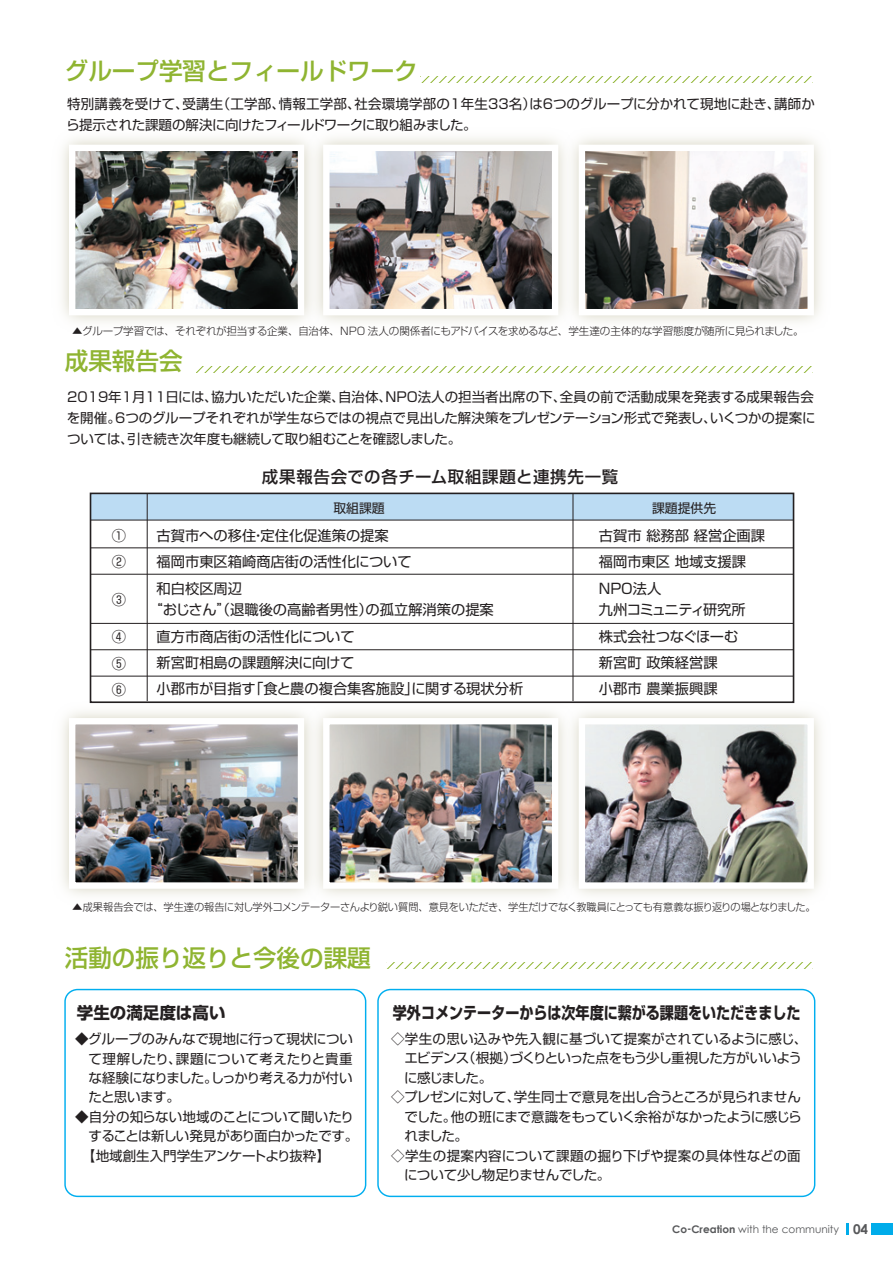
<style>
.page{position:relative;width:893px;height:1263px;background:#fff}
.page>*{position:absolute;margin:0;border:0;box-sizing:border-box;transform-origin:0 0}
.t1{font:500 24px "Shin Go Pro";color:#8fb431}
.t2{font:700 16.5px "Shin Go Pro";color:#231f20;scale:.85 1}
.t3{font:700 16.5px "Shin Go Pro";color:#231f20}
.t4{font:500 16.35px "Shin Go Pro";letter-spacing:.045em;color:#231f20}
.t5{font:14.25px/26.4px "Shin Go Pro";color:#231f20}
.t6{font:13.5px/21px "Shin Go Pro";letter-spacing:-.01em;color:#231f20}
.t7{font:13.5px "Shin Go Pro";letter-spacing:-.055em;color:#231f20}
.t8{font:13.5px "Shin Go Pro";letter-spacing:-.04em;color:#231f20}
.t9{font:13.5px "Shin Go Pro";letter-spacing:.01em;color:#231f20}
.t10{font:13.5px "Shin Go Pro";letter-spacing:-.03em;color:#231f20}
.t11{font:13.5px "Shin Go Pro";letter-spacing:.03em;color:#231f20}
.t12{font:13.5px "Shin Go Pro";letter-spacing:-.045em;color:#231f20}
.t13{font:12.9px "Shin Go Pro";color:#231f20}
.t14{font:300 10.5px "Shin Go Pro";letter-spacing:-.03em;color:#231f20}
.t15{font:10.5px "Century Gothic";color:#57585a}
.s1{font-weight:700}
.s2{font-weight:700;font-size:13.5px}
</style>
<div class="page">
<div style="left:872px;top:1223px;width:21px;height:11px;background:#00acea"></div>
<svg style="left:847px;top:1223px;width:2px;height:11px"></svg>
<div style="left:64px;top:989px;width:302px;height:208px;border:1px solid #00aeef;border-radius:12px"></div>
<div style="left:377px;top:989px;width:438px;height:208px;border:1px solid #00aeef;border-radius:12px"></div>
<img style="left:610px;top:138px;width:211px;height:229px">
<img style="left:62px;top:138px;width:208px;height:229px">
<img style="left:270px;top:138px;width:340px;height:229px">
<div style="left:90px;top:493px;width:703px;height:27px;background:#bcdcf3"></div>
<img style="left:76px;top:152px;width:221px;height:156px">
<div style="left:69px;top:145px;width:235px;height:170px;border:6px solid #fff"></div>
<img style="left:330px;top:152px;width:221px;height:156px">
<div style="left:323px;top:145px;width:235px;height:170px;border:6px solid #fff"></div>
<img style="left:586px;top:152px;width:221px;height:156px">
<div style="left:579px;top:145px;width:235px;height:170px;border:6px solid #fff"></div>
<img style="left:270px;top:665px;width:340px;height:235px">
<img style="left:76px;top:725px;width:221px;height:157px">
<div style="left:69px;top:718px;width:235px;height:171px;border:6px solid #fff"></div>
<img style="left:330px;top:725px;width:221px;height:157px">
<div style="left:323px;top:718px;width:235px;height:171px;border:6px solid #fff"></div>
<img style="left:586px;top:725px;width:221px;height:157px">
<div style="left:579px;top:718px;width:235px;height:171px;border:6px solid #fff"></div>
<div style="left:90px;top:493px;width:704px;height:210px;border:2px solid #231f20"></div>
<hr style="left:147px;top:494px;width:1px;height:207px;background:#231f20">
<hr style="left:573px;top:494px;width:1px;height:207px;background:#231f20">
<hr style="left:90px;top:520px;width:703px;height:1px;background:#231f20">
<hr style="left:90px;top:649px;width:703px;height:1px;background:#231f20">
<hr style="left:90px;top:623px;width:703px;height:1px;background:#231f20">
<hr style="left:90px;top:676px;width:703px;height:1px;background:#231f20">
<hr style="left:90px;top:574px;width:703px;height:1px;background:#231f20">
<hr style="left:90px;top:548px;width:703px;height:1px;background:#231f20">
<svg style="left:421px;top:77px;width:390px;height:6px"></svg>
<svg style="left:197px;top:367px;width:614px;height:6px"></svg>
<svg style="left:387px;top:963px;width:424px;height:6px"></svg>
<h1 class="t1" style="left:65px;top:52px;width:354px">グループ学習とフィールドワーク</h1>
<p class="t6" style="left:66px;top:92px;width:750px">特別講義を受けて、受講生（工学部、情報工学部、社会環境学部の1年生33名）は6つのグループに分かれて現地に赴き、講師から提示された課題の解決に向けたフィールドワークに取り組みました。</p>
<p class="t14" style="left:72px;top:322px;width:733px">▲グループ学習では、それぞれが担当する企業、自治体、NPO 法人の関係者にもアドバイスを求めるなど、学生達の主体的な学習態度が随所に見られました。</p>
<h1 class="t1" style="left:65px;top:341px;width:119px">成果報告会</h1>
<p class="t6" style="left:67px;top:384px;width:750px">2019年1月11日には、協力いただいた企業、自治体、NPO法人の担当者出席の下、全員の前で活動成果を発表する成果報告会を開催。6つのグループそれぞれが学生ならではの視点で見出した解決策をプレゼンテーション形式で発表し、いくつかの提案については、引き続き次年度も継続して取り組むことを確認しました。</p>
<p class="t4" style="left:262px;top:463px;width:358px">成果報告会での各チーム取組課題と連携先一覧</p>
<p class="t5" style="left:112px;top:520px;width:16px">①<br>②</p>
<p class="t5" style="left:112px;top:584px;width:16px">③</p>
<p class="t5" style="left:112px;top:622px;width:16px;text-align:justify">④<br>⑤<br>⑥</p>
<p class="t13" style="left:333px;top:497px;width:53px">取組課題</p>
<p class="t13" style="left:652px;top:497px;width:66px">課題提供先</p>
<p class="t5" style="left:157px;top:520px;width:257px">古賀市への移住・定住化促進策の提案<br>福岡市東区箱崎商店街の活性化について和白校区周辺</p>
<p class="t5" style="left:157px;top:595px;width:368px;text-indent:-8px">“おじさん”（退職後の高齢者男性）の孤立解消策の提案<br>直方市商店街の活性化について<br>新宮町相島の課題解決に向けて<br>小郡市が目指す「食と農の複合集客施設」に関する現状分析</p>
<p class="t5" style="left:599px;top:520px;width:168px">古賀市 総務部 経営企画課福岡市東区 地域支援課<br>NPO法人</p>
<p class="t5" style="left:599px;top:595px;width:148px">九州コミュニティ研究所株式会社つなぐほーむ新宮町 政策経営課<br>小郡市 農業振興課</p>
<p class="t14" style="left:72px;top:898px;width:745px">▲成果報告会では、学生達の報告に対し学外コメンテーターさんより鋭い質問、意見をいただき、学生だけでなく教職員にとっても有意義な振り返りの場となりました。</p>
<h1 class="t1" style="left:65px;top:938px;width:307px">活動の振り返りと今後の課題</h1>
<p class="t3" style="left:77px;top:1000px;width:150px">学生の満足度は高い</p>
<p class="t2" style="left:393px;top:1000px;width:481px">学外コメンテーターからは次年度に繋がる課題をいただきました</p>
<p class="t6" style="left:88px;top:1027px;width:266px;line-height:19.5px;text-align:justify;text-indent:-13px">◆グループのみんなで現地に行って現状について理解したり、課題について考えたりと貴重な経験になりました。しっかり考える力が付いたと思います。</p>
<p class="t6" style="left:75px;top:1105px;width:280px">◆自分の知らない地域のことについて聞いたり</p>
<p class="t7" style="left:89px;top:1125px;width:271px">することは新しい発見があり面白かったです。</p>
<p class="t6" style="left:75px;top:1144px;width:256px">　【地域創生入門学生アンケートより抜粋】</p>
<p class="t9" style="left:391px;top:1028px;width:418px">◇学生の思い込みや先入観に基づいて提案がされているように感じ、</p>
<p class="t7" style="left:404px;top:1047px;width:399px">エビデンス（根拠）づくりといった点をもう少し重視した方がいいよう</p>
<p class="t6" style="left:404px;top:1066px;width:89px">に感じました。</p>
<p class="t8" style="left:391px;top:1086px;width:411px">◇プレゼンに対して、学生同士で意見を出し合うところが見られません</p>
<p class="t10" style="left:404px;top:1106px;width:399px">でした。他の班にまで意識をもっていく余裕がなかったように感じら</p>
<p class="t6" style="left:405px;top:1124px;width:65px">れました。</p>
<p class="t11" style="left:391px;top:1145px;width:411px">◇学生の提案内容について課題の掘り下げや提案の具体性などの面</p>
<p class="t12" style="left:404px;top:1164px;width:208px">について少し物足りませんでした。</p>
<p class="t15" style="left:672px;top:1223px;width:198px"><span class="s1">Co-Creation</span> with the community <span class="s2">04</span></p>
</div>
